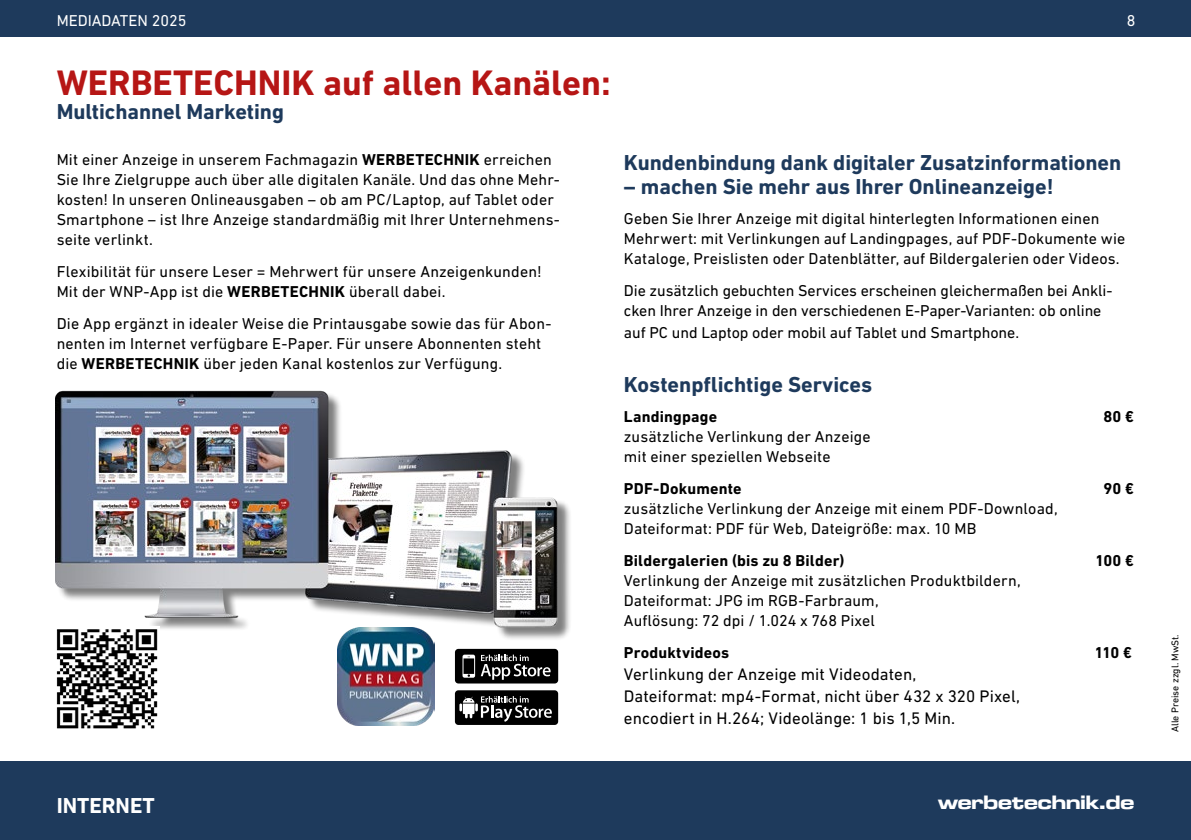
<style>
.page{position:relative;width:1191px;height:840px;background:#fff}
.page>*{position:absolute;margin:0;border:0;box-sizing:border-box;transform-origin:0 0}
.t1{font:700 36px "DIN Next LT Pro";color:#b61615}
.t2{font:700 22px "DIN Next LT Pro";letter-spacing:-.005em;color:#1e3a5c}
.t3{font:700 22px "DIN Next LT Pro";color:#fff}
.t4{font:20px "Microgramma D Bold Exte";color:#fff}
.t5{font:17px/22px "DIN Next LT Pro";letter-spacing:.01em;color:#000}
.t6{font:16px/20px "DIN Next LT Pro";letter-spacing:.01em;color:#000}
.t7{font:700 16px "DIN Next LT Pro";letter-spacing:.015em;color:#000}
.t8{font:16px "DIN Next LT Pro";color:#fff}
.t9{font:10px "DIN Next LT Pro";color:#000}
.s1{font-weight:700}
</style>
<div class="page">
<div style="left:0;top:761px;width:1191px;height:78px;background:#1e3a5c"></div>
<div style="left:0;top:0;width:1191px;height:37px;background:#1e3a5c"></div>
<img style="left:55px;top:390px;width:515px;height:249px">
<svg style="left:454px;top:648px;width:105px;height:77px"></svg>
<img style="left:55px;top:626px;width:104px;height:103px">
<img style="left:337px;top:627px;width:98px;height:98px">
<p class="t8" style="left:57px;top:12px;width:131px">MEDIADATEN 2025</p>
<p class="t8" style="left:169px;top:12px;width:19px">19</p>
<p class="t8" style="left:1127px;top:12px;width:10px">8</p>
<h1 class="t1" style="left:57px;top:62px;width:555px">WERBETECHNIK auf allen Kanälen:</h1>
<h2 class="t2" style="left:57px;top:99px;width:229px">Multichannel Marketing</h2>
<p class="t6" style="left:57px;top:149px;width:505px">Mit einer Anzeige in unserem Fachmagazin <span class="s1">WERBETECHNIK</span> erreichen Sie Ihre Zielgruppe auch über alle digitalen Kanäle. Und das ohne Mehr&shy;kosten! In unseren Onlineausgaben – ob am PC/Laptop, auf Tablet oder Smartphone – ist Ihre Anzeige standardmäßig mit Ihrer Unternehmens&shy;seite verlinkt.</p>
<p class="t6" style="left:57px;top:261px;width:486px">Flexibilität für unsere Leser = Mehrwert für unsere Anzeigenkunden!<br>Mit der WNP-App ist die <span class="s1">WERBETECHNIK</span> überall dabei.</p>
<p class="t6" style="left:57px;top:313px;width:496px">Die App ergänzt in idealer Weise die Printausgabe sowie das für Abon&shy;nenten im Internet verfügbare E-Paper. Für unsere Abonnenten steht die <span class="s1">WERBETECHNIK</span> über jeden Kanal kostenlos zur Verfügung.</p>
<h2 class="t2" style="left:624px;top:149px;width:499px">Kundenbindung dank digitaler Zusatzinformationen</h2>
<h2 class="t2" style="left:624px;top:173px;width:431px">– machen Sie mehr aus Ihrer Onlineanzeige!</h2>
<p class="t6" style="left:624px;top:208px;width:503px">Geben Sie Ihrer Anzeige mit digital hinterlegten Informationen einen<br>Mehrwert: mit Verlinkungen auf Landingpages, auf PDF-Dokumente wie<br>Kataloge, Preislisten oder Datenblätter, auf Bildergalerien oder Videos.</p>
<p class="t6" style="left:624px;top:280px;width:490px">Die zusätzlich gebuchten Services erscheinen gleichermaßen bei Ankli&shy;cken Ihrer Anzeige in den verschiedenen E-Paper-Varianten: ob online</p>
<p class="t6" style="left:624px;top:322px;width:397px">auf PC und Laptop oder mobil auf Tablet und Smartphone.</p>
<h2 class="t2" style="left:624px;top:371px;width:250px">Kostenpflichtige Services</h2>
<p class="t7" style="left:624px;top:407px;width:95px">Landingpage</p>
<p class="t7" style="left:1103px;top:407px;width:32px">80 €</p>
<p class="t6" style="left:624px;top:426px;width:248px">zusätzliche Verlinkung der Anzeige mit einer speziellen Webseite</p>
<p class="t7" style="left:624px;top:479px;width:119px">PDF-Dokumente</p>
<p class="t7" style="left:1103px;top:479px;width:32px">90 €</p>
<p class="t6" style="left:624px;top:498px;width:435px">zusätzliche Verlinkung der Anzeige mit einem PDF-Download,<br>Dateiformat: PDF für Web, Dateigröße: max. 10 MB</p>
<p class="t7" style="left:624px;top:551px;width:222px">Bildergalerien (bis zu 8 Bilder)</p>
<p class="t7" style="left:1095px;top:551px;width:41px">100 €</p>
<p class="t6" style="left:624px;top:570px;width:398px">Verlinkung der Anzeige mit zusätzlichen Produktbildern,<br>Dateiformat: JPG im RGB-Farbraum,<br>Auflösung: 72 dpi / 1.024 x 768 Pixel</p>
<p class="t7" style="left:624px;top:643px;width:107px">Produktvideos</p>
<p class="t7" style="left:1094px;top:643px;width:39px">110 €</p>
<p class="t5" style="left:624px;top:663px;width:398px">Verlinkung der Anzeige mit Videodaten,<br>Dateiformat: mp4-Format, nicht über 432 x 320 Pixel, encodiert in H.264; Videolänge: 1 bis 1,5 Min.</p>
<h2 class="t3" style="left:57px;top:792px;width:100px">INTERNET</h2>
<p class="t4" style="left:938px;top:787px;width:198px">werbetechnik.de</p>
<p class="t9" style="left:1169px;top:731px;width:99px;rotate:-90deg">Alle Preise zzgl. MwSt.</p>
</div>
